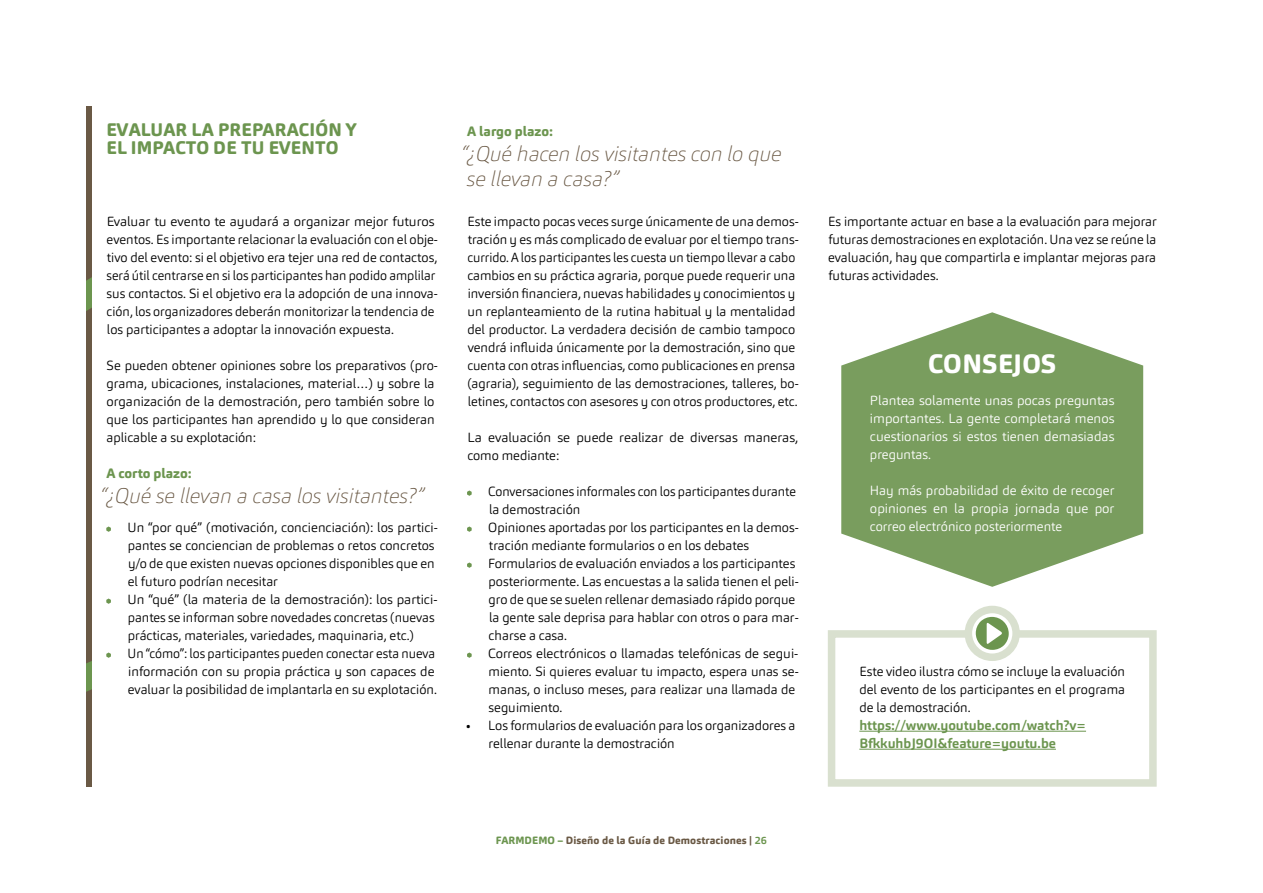
<style>
.page{position:relative;width:1263px;height:893px;background:#fff}
.page>*{position:absolute;margin:0;border:0;box-sizing:border-box;transform-origin:0 0}
.t1{font:800 26.25px "Carnas";letter-spacing:.01em;color:#fff}
.t2{font:italic 100 21px/25.2px "Carnas";color:#6a5945}
.t3{font:800 18px/18px "Carnas";letter-spacing:.005em;color:#6c954f}
.t4{font:700 13.5px/18px "Carnas";color:#6c954f}
.t5{font:800 13.5px "Carnas";color:#6c954f}
.t6{font:300 13.2px/18px "Carnas";color:#000}
.t7{font:300 13.2px/18px "Carnas";color:#fff;text-align:justify}
.t8{font:800 10.5px "Carnas";letter-spacing:.01em;color:#6a5945}
.s1{color:#6c954f}
.s2{font-weight:700;color:#6c954f}
</style>
<div class="page">
<svg style="left:87px;top:106px;width:4px;height:681px;background:#6a5e45"></svg>
<svg style="left:106px;top:526px;width:5px;height:6px"></svg>
<svg style="left:106px;top:598px;width:5px;height:6px"></svg>
<svg style="left:106px;top:652px;width:5px;height:6px"></svg>
<svg style="left:841px;top:312px;width:302px;height:275px;fill:#799d5e"></svg>
<hr style="left:859px;top:731px;width:227px;height:1px;background:#6c954f">
<hr style="left:859px;top:749px;width:197px;height:1px;background:#6c954f">
<svg style="left:467px;top:490px;width:5px;height:6px"></svg>
<svg style="left:467px;top:526px;width:5px;height:6px"></svg>
<svg style="left:467px;top:562px;width:5px;height:6px"></svg>
<svg style="left:467px;top:652px;width:5px;height:6px"></svg>
<div style="left:828px;top:630px;width:329px;height:157px;border:8px solid #d9e0cf"></div>
<svg style="left:968px;top:609px;width:48px;height:48px"></svg>
<div style="left:964px;top:606px;width:56px;height:55px;border:8px solid #d9e0cf;border-radius:50%"></div>
<svg style="left:976px;top:617px;width:33px;height:33px"></svg>
<h3 class="t3" style="left:106px;top:120px;width:252px">EVALUAR LA PREPARACIÓN Y<br>EL IMPACTO DE TU EVENTO</h3>
<p class="t6" style="left:107px;top:212px;width:333px">Evaluar tu evento te ayudará a organizar mejor futuros eventos. Es importante relacionar la evaluación con el obje&shy;tivo del evento: si el objetivo era tejer una red de contactos, será útil centrarse en si los participantes han podido amplilar sus contactos. Si el objetivo era la adopción de una innova&shy;ción, los organizadores deberán monitorizar la tendencia de los participantes a adoptar la innovación expuesta.</p>
<p class="t6" style="left:107px;top:356px;width:333px">Se pueden obtener opiniones sobre los preparativos (pro&shy;grama, ubicaciones, instalaciones, material…) y sobre la organización de la demostración, pero también sobre lo que los participantes han aprendido y lo que consideran aplicable a su explotación:</p>
<p class="t5" style="left:107px;top:464px;width:87px">A corto plazo:</p>
<h2 class="t2" style="left:100px;top:483px;width:325px">“¿Qué se llevan a casa los visitantes?”</h2>
<p class="t6" style="left:128px;top:518px;width:312px">Un “por qué” (motivación, concienciación): los partici&shy;pantes se conciencian de problemas o retos concretos y/o de que existen nuevas opciones disponibles que en el futuro podrían necesitar<br>Un “qué” (la materia de la demostración): los partici&shy;pantes se informan sobre novedades concretas (nuevas prácticas, materiales, variedades, maquinaria, etc.)<br>Un “cómo”: los participantes pueden conectar esta nueva información con su propia práctica y son capaces de evaluar la posibilidad de implantarla en su explotación.</p>
<p class="t5" style="left:467px;top:122px;width:87px">A largo plazo:</p>
<h2 class="t2" style="left:461px;top:141px;width:322px">“¿Qué hacen los visitantes con lo que se llevan a casa?”</h2>
<p class="t6" style="left:467px;top:212px;width:333px">Este impacto pocas veces surge únicamente de una demos&shy;tración y es más complicado de evaluar por el tiempo trans&shy;currido. A los participantes les cuesta un tiempo llevar a cabo cambios en su práctica agraria, porque puede requerir una inversión financiera, nuevas habilidades y conocimientos y un replanteamiento de la rutina habitual y la mentalidad del productor. La verdadera decisión de cambio tampoco vendrá influida únicamente por la demostración, sino que cuenta con otras influencias, como publicaciones en prensa (agraria), seguimiento de las demostraciones, talleres, bo&shy;letines, contactos con asesores y con otros productores, etc.</p>
<p class="t6" style="left:467px;top:428px;width:332px">La evaluación se puede realizar de diversas maneras, como mediante:</p>
<p class="t6" style="left:488px;top:482px;width:312px">Conversaciones informales con los participantes durante la demostración<br>Opiniones aportadas por los participantes en la demos&shy;tración mediante formularios o en los debates Formularios de evaluación enviados a los participantes posteriormente. Las encuestas a la salida tienen el peli&shy;gro de que se suelen rellenar demasiado rápido porque la gente sale deprisa para hablar con otros o para mar&shy;charse a casa.<br>Correos electrónicos o llamadas telefónicas de segui&shy;miento. Si quieres evaluar tu impacto, espera unas se&shy;manas, o incluso meses, para realizar una llamada de seguimiento.</p>
<p class="t6" style="left:489px;top:716px;width:308px;text-indent:-22px">• Los formularios de evaluación para los organizadores a rellenar durante la demostración</p>
<p class="t6" style="left:828px;top:212px;width:330px;text-align:justify">Es importante actuar en base a la evaluación para mejorar futuras demostraciones en explotación. Una vez se reúne la evaluación, hay que compartirla e implantar mejoras para futuras actividades.</p>
<h1 class="t1" style="left:928px;top:347px;width:130px">CONSEJOS</h1>
<p class="t7" style="left:870px;top:391px;width:246px">Plantea solamente unas pocas preguntas importantes. La gente completará menos cuestionarios si estos tienen demasiadas preguntas.</p>
<p class="t7" style="left:870px;top:481px;width:246px">Hay más probabilidad de éxito de recoger opiniones en la propia jornada que por correo electrónico posteriormente</p>
<p class="t6" style="left:859px;top:662px;width:267px;text-align:justify">Este video ilustra cómo se incluye la evaluación del evento de los participantes en el programa de la demostración.</p>
<p class="t4" style="left:859px;top:716px;width:228px">https://www.youtube.com/watch?v=<br>BfkkuhbJ9OI&amp;feature=youtu.be</p>
<p class="t8" style="left:496px;top:833px;width:273px"><span class="s1">FARMDEMO –</span> Diseño de la Guía de Demostraciones | <span class="s2">26</span></p>
</div>
